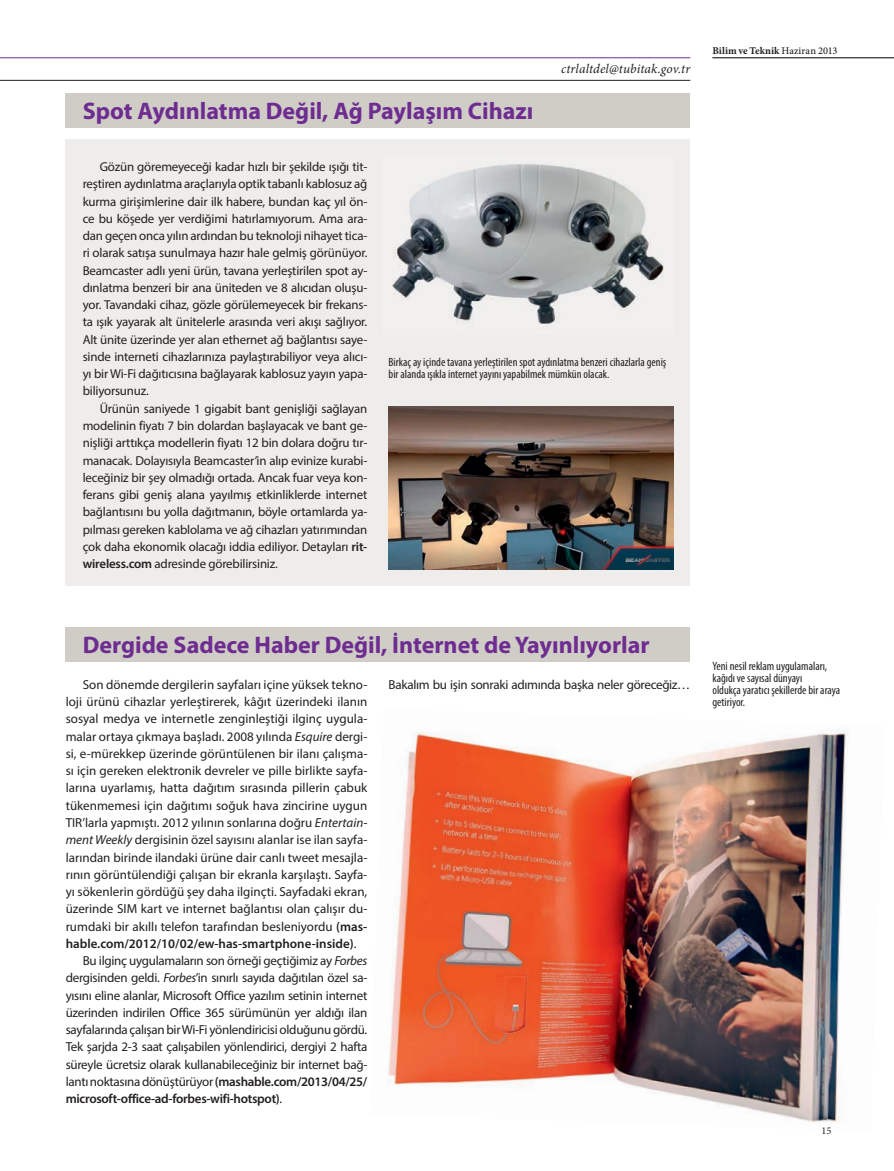
<style>
.page{position:relative;width:894px;height:1171px;background:#fff}
.page>*{position:absolute;margin:0;border:0;box-sizing:border-box;transform-origin:0 0}
.t1{font:700 24px "Myriad Pro";color:#6e2c91}
.t2{font:italic 13.2px "Minion Pro";letter-spacing:.01em;color:#231f20}
.t3{font:13.05px "Myriad Pro";color:#231f20}
.t4{font:13.05px "Myriad Pro";letter-spacing:-.02em;color:#231f20}
.t5{font:600 13.05px "Myriad Pro";letter-spacing:-.005em;color:#231f20}
.t6{font:13.05px "Myriad Pro";letter-spacing:-.025em;color:#231f20}
.t7{font:12.9px/17.2px "Myriad Pro";letter-spacing:-.015em;color:#231f20;text-align:justify}
.t8{font:condensed 12px/12px "Myriad Pro";color:#231f20}
.t9{font:700 10.35px "Minion Pro";letter-spacing:.005em;color:#231f20}
.t10{font:10.35px "Minion Pro";color:#231f20}
.s1{font-weight:600}
.s2{font-weight:500}
.s3{font-style:italic}
.s4{font-weight:400}
</style>
<div class="page">
<img style="left:388px;top:731px;width:459px;height:392px">
<div style="left:66px;top:627px;width:624px;height:34px;background:#cfcdc6"></div>
<div style="left:66px;top:139px;width:624px;height:447px;background:#efedec"></div>
<div style="left:66px;top:93px;width:624px;height:34px;background:#cfcdc6"></div>
<img style="left:388px;top:407px;width:285px;height:162px">
<img style="left:392px;top:164px;width:272px;height:160px">
<hr style="left:712px;top:58px;width:181px;height:1px;background:#000103">
<hr style="left:0;top:58px;width:690px;height:1px;background:#6e2c91">
<hr style="left:0;top:80px;width:690px;height:1px;background:#231f20">
<h1 class="t1" style="left:83px;top:96px;width:452px">Spot Aydınlatma Değil, Ağ Paylaşım Cihazı</h1>
<p class="t2" style="left:561px;top:60px;width:131px">ctrlaltdel@tubitak.gov.tr</p>
<p class="t7" style="left:83px;top:158px;width:286px;text-indent:17px">Gözün göremeyeceği kadar hızlı bir şekilde ışığı tit&shy;reştiren aydınlatma araçlarıyla optik tabanlı kablosuz ağ kurma girişimlerine dair ilk habere, bundan kaç yıl ön&shy;ce bu köşede yer verdiğimi hatırlamıyorum. Ama ara&shy;dan geçen onca yılın ardından bu teknoloji nihayet tica&shy;ri olarak satışa sunulmaya hazır hale gelmiş görünüyor.<br>Beamcaster adlı yeni ürün, tavana yerleştirilen spot ay&shy;dınlatma benzeri bir ana üniteden ve 8 alıcıdan oluşu&shy;yor. Tavandaki cihaz, gözle görülemeyecek bir frekans&shy;ta ışık yayarak alt ünitelerle arasında veri akışı sağlıyor.<br>Alt ünite üzerinde yer alan ethernet ağ bağlantısı saye&shy;sinde interneti cihazlarınıza paylaştırabiliyor veya alıcı&shy;yı bir Wi-Fi dağıtıcısına bağlayarak kablosuz yayın yapa&shy;biliyorsunuz.</p>
<p class="t7" style="left:83px;top:399px;width:286px;text-indent:17px">Ürünün saniyede 1 gigabit bant genişliği sağlayan modelinin fiyatı 7 bin dolardan başlayacak ve bant ge&shy;nişliği arttıkça modellerin fiyatı 12 bin dolara doğru tır&shy;manacak. Dolayısıyla Beamcaster’in alıp evinize kurabi&shy;leceğiniz bir şey olmadığı ortada. Ancak fuar veya kon&shy;ferans gibi geniş alana yayılmış etkinliklerde internet bağlantısını bu yolla dağıtmanın, böyle ortamlarda ya&shy;pılması gereken kablolama ve ağ cihazları yatırımından çok daha ekonomik olacağı iddia ediliyor. Detayları <span class="s1">rit&shy;wireless.com</span> adresinde görebilirsiniz.</p>
<p class="t8" style="left:388px;top:355px;width:279px">Birkaç ay içinde tavana yerleştirilen spot aydınlatma benzeri cihazlarla geniş bir alanda ışıkla internet yayını yapabilmek mümkün olacak.</p>
<p class="t9" style="left:712px;top:43px;width:126px">Bilim ve Teknik <span class="s2">Haziran 2013</span></p>
<h1 class="t1" style="left:83px;top:629px;width:568px">Dergide Sadece Haber Değil, İnternet de Yayınlıyorlar</h1>
<p class="t3" style="left:83px;top:676px;width:286px">Son dönemde dergilerin sayfaları içine yüksek tekno-</p>
<p class="t3" style="left:66px;top:693px;width:303px">loji ürünü cihazlar yerleştirerek, kâğıt üzerindeki ilanın</p>
<p class="t3" style="left:66px;top:711px;width:303px">sosyal medya ve internetle zenginleştiği ilginç uygula-</p>
<p class="t3" style="left:66px;top:728px;width:303px">malar ortaya çıkmaya başladı. 2008 yılında <span class="s3">Esquire</span> dergi-</p>
<p class="t3" style="left:66px;top:745px;width:303px">si, e-mürekkep üzerinde görüntülenen bir ilanı çalışma-</p>
<p class="t3" style="left:66px;top:762px;width:303px">sı için gereken elektronik devreler ve pille birlikte sayfa-</p>
<p class="t3" style="left:66px;top:780px;width:303px">larına uyarlamış, hatta dağıtım sırasında pillerin çabuk</p>
<p class="t3" style="left:66px;top:797px;width:303px">tükenmemesi için dağıtımı soğuk hava zincirine uygun</p>
<p class="t3" style="left:66px;top:814px;width:303px">TIR’larla yapmıştı. 2012 yılının sonlarına doğru <span class="s3">Entertain-</span></p>
<p class="t3" style="left:66px;top:831px;width:303px"><span class="s3">ment Weekly</span> dergisinin özel sayısını alanlar ise ilan sayfa-</p>
<p class="t3" style="left:66px;top:849px;width:303px">larından birinde ilandaki ürüne dair canlı tweet mesajla-</p>
<p class="t3" style="left:66px;top:866px;width:303px">rının görüntülendiği çalışan bir ekranla karşılaştı. Sayfa-</p>
<p class="t3" style="left:66px;top:883px;width:303px">yı sökenlerin gördüğü şey daha ilginçti. Sayfadaki ekran,</p>
<p class="t3" style="left:66px;top:900px;width:303px">üzerinde SIM kart ve internet bağlantısı olan çalışır du-</p>
<p class="t3" style="left:66px;top:918px;width:303px">rumdaki bir akıllı telefon tarafından besleniyordu <span class="s1">(mas-</span></p>
<p class="t5" style="left:66px;top:935px;width:292px">hable.com/2012/10/02/ew-has-smartphone-inside)<span class="s4">.</span></p>
<p class="t4" style="left:83px;top:952px;width:286px">Bu ilginç uygulamaların son örneği geçtiğimiz ay <span class="s3">Forbes</span></p>
<p class="t4" style="left:66px;top:969px;width:303px">dergisinden geldi. <span class="s3">Forbes</span>’in sınırlı sayıda dağıtılan özel sa-</p>
<p class="t4" style="left:66px;top:987px;width:303px">yısını eline alanlar, Microsoft Office yazılım setinin internet</p>
<p class="t4" style="left:66px;top:1004px;width:303px">üzerinden indirilen Office 365 sürümünün yer aldığı ilan</p>
<p class="t4" style="left:66px;top:1021px;width:303px">sayfalarında çalışan bir Wi-Fi yönlendiricisi olduğunu gördü.</p>
<p class="t4" style="left:66px;top:1038px;width:303px">Tek şarjda 2-3 saat çalışabilen yönlendirici, dergiyi 2 hafta</p>
<p class="t4" style="left:66px;top:1056px;width:303px">süreyle ücretsiz olarak kullanabileceğiniz bir internet bağ-</p>
<p class="t4" style="left:66px;top:1073px;width:303px">lantı noktasına dönüştürüyor <span class="s1">(mashable.com/2013/04/25/</span></p>
<p class="t5" style="left:66px;top:1090px;width:218px">microsoft-office-ad-forbes-wifi-hotspot)<span class="s4">.</span></p>
<p class="t6" style="left:388px;top:676px;width:303px">Bakalım bu işin sonraki adımında başka neler göreceğiz…</p>
<p class="t8" style="left:712px;top:660px;width:129px">Yeni nesil reklam uygulamaları, kağıdı ve sayısal dünyayı<br>oldukça yaratıcı şekillerde bir araya getiriyor.</p>
<p class="t10" style="left:821px;top:1123px;width:11px">15</p>
</div>
